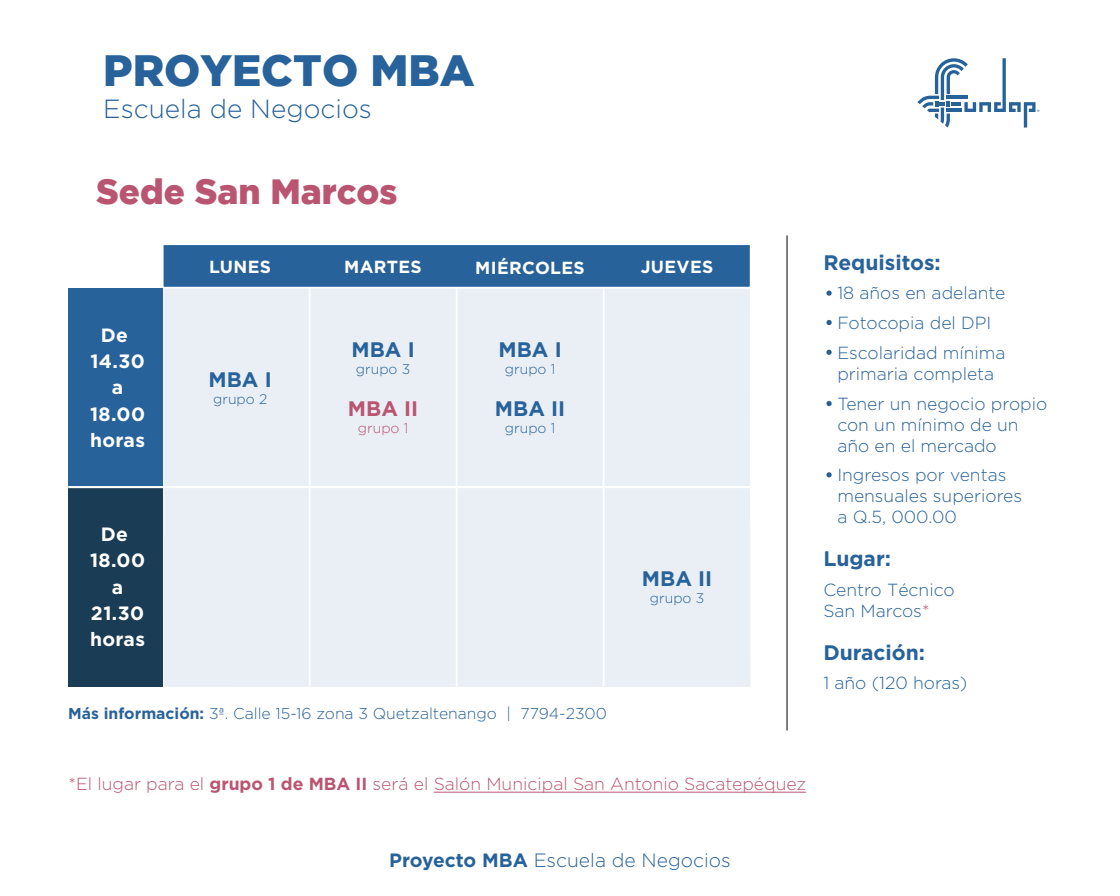
<style>
.page{position:relative;width:1120px;height:896px;background:#fff}
.page>*{position:absolute;margin:0;border:0;box-sizing:border-box;transform-origin:0 0}
.t1{font:900 43.75px "Gotham";color:#28629a}
.t2{font:900 35px "Gotham";color:#ba5571}
.t3{font:300 26.25px "Gotham";color:#28629a}
.t4{font:700 21px "Gotham";color:#28629a}
.t5{font:700 21px "Gotham";color:#ba5571}
.t6{font:700 19.25px/26.2px "Gotham";letter-spacing:.02em;color:#fff;text-align:center}
.t7{font:300 19.25px "Gotham";color:#28629a}
.t8{font:300 17.5px/21px "Gotham";color:#28629a}
.t9{font:300 17.5px "Gotham";color:#ba5571}
.t10{font:700 17.5px "Gotham";letter-spacing:.02em;color:#fff}
.t11{font:300 15.75px "Gotham";color:#28629a}
.t12{font:300 14px "Gotham";color:#28629a}
.t13{font:300 14px "Gotham";color:#ba5571}
.s1{font-weight:700}
.s2{color:#ba5571}
</style>
<div class="page">
<svg style="left:917px;top:58px;width:123px;height:70px"></svg>
<svg style="left:826px;top:291px;width:6px;height:5px"></svg>
<svg style="left:826px;top:320px;width:6px;height:5px"></svg>
<svg style="left:826px;top:350px;width:6px;height:5px"></svg>
<svg style="left:826px;top:401px;width:6px;height:5px"></svg>
<svg style="left:826px;top:472px;width:6px;height:5px"></svg>
<hr style="left:787px;top:235px;width:1px;height:496px;background:#000">
<div style="left:164px;top:289px;width:586px;height:398px;background:#e9eff5"></div>
<div style="left:162px;top:243px;width:590px;height:46px;background:#28629a;border:2px solid #fff"></div>
<hr style="left:162px;top:288px;width:2px;height:399px;background:#fff">
<hr style="left:309px;top:288px;width:2px;height:399px;background:#fff">
<hr style="left:456px;top:288px;width:2px;height:399px;background:#fff">
<hr style="left:603px;top:288px;width:2px;height:399px;background:#fff">
<div style="left:69px;top:288px;width:94px;height:200px;background:#28629a"></div>
<div style="left:69px;top:487px;width:94px;height:200px;background:#1b3c55"></div>
<hr style="left:68px;top:486px;width:682px;height:2px;background:#fff">
<hr style="left:434px;top:792px;width:372px;height:1px;background:#ba5571">
<h1 class="t1" style="left:103px;top:45px;width:373px">PROYECTO MBA</h1>
<h3 class="t3" style="left:103px;top:94px;width:270px">Escuela de Negocios</h3>
<h2 class="t2" style="left:96px;top:171px;width:303px">Sede San Marcos</h2>
<p class="t6" style="left:90px;top:321px;width:57px">De<br>14.30 a<br>18.00 horas</p>
<p class="t6" style="left:90px;top:521px;width:57px">De<br>18.00 a<br>21.30 horas</p>
<p class="t10" style="left:209px;top:257px;width:63px">LUNES</p>
<p class="t10" style="left:344px;top:257px;width:79px">MARTES</p>
<p class="t10" style="left:475px;top:257px;width:111px">MIÉRCOLES</p>
<p class="t10" style="left:641px;top:257px;width:74px">JUEVES</p>
<p class="t4" style="left:209px;top:367px;width:65px">MBA I</p>
<p class="t12" style="left:213px;top:391px;width:56px">grupo 2</p>
<p class="t4" style="left:352px;top:338px;width:65px">MBA I</p>
<p class="t12" style="left:356px;top:362px;width:56px">grupo 3</p>
<p class="t5" style="left:348px;top:397px;width:72px">MBA II</p>
<p class="t13" style="left:358px;top:420px;width:52px">grupo 1</p>
<p class="t4" style="left:499px;top:338px;width:65px">MBA I</p>
<p class="t12" style="left:505px;top:362px;width:52px">grupo 1</p>
<p class="t4" style="left:495px;top:397px;width:72px">MBA II</p>
<p class="t12" style="left:505px;top:420px;width:52px">grupo 1</p>
<p class="t4" style="left:642px;top:566px;width:72px">MBA II</p>
<p class="t12" style="left:650px;top:590px;width:56px">grupo 3</p>
<p class="t11" style="left:68px;top:705px;width:540px"><span class="s1">Más información:</span> 3ª. Calle 15-16 zona 3 Quetzaltenango | 7794-2300</p>
<p class="t4" style="left:823px;top:250px;width:119px">Requisitos:</p>
<p class="t8" style="left:837px;top:278px;width:170px;line-height:29.8px">18 años en adelante<br>Fotocopia del DPI<br>Escolaridad mínima</p>
<p class="t8" style="left:837px;top:359px;width:212px;line-height:29.8px">primaria completa<br>Tener un negocio propio</p>
<p class="t8" style="left:837px;top:414px;width:183px">con un mínimo de un año en el mercado</p>
<p class="t8" style="left:837px;top:465px;width:186px">Ingresos por ventas mensuales superiores a Q.5, 000.00</p>
<p class="t4" style="left:823px;top:547px;width:69px">Lugar:</p>
<p class="t8" style="left:823px;top:579px;width:133px">Centro Técnico<br>San Marcos<span class="s2">*</span></p>
<p class="t4" style="left:823px;top:640px;width:103px">Duración:</p>
<p class="t8" style="left:823px;top:672px;width:146px">1 año (120 horas)</p>
<p class="t9" style="left:69px;top:774px;width:739px">*El lugar para el <span class="s1">grupo 1 de MBA II</span> será el Salón Municipal San Antonio Sacatepéquez</p>
<p class="t7" style="left:389px;top:850px;width:343px"><span class="s1">Proyecto MBA</span> Escuela de Negocios</p>
</div>
